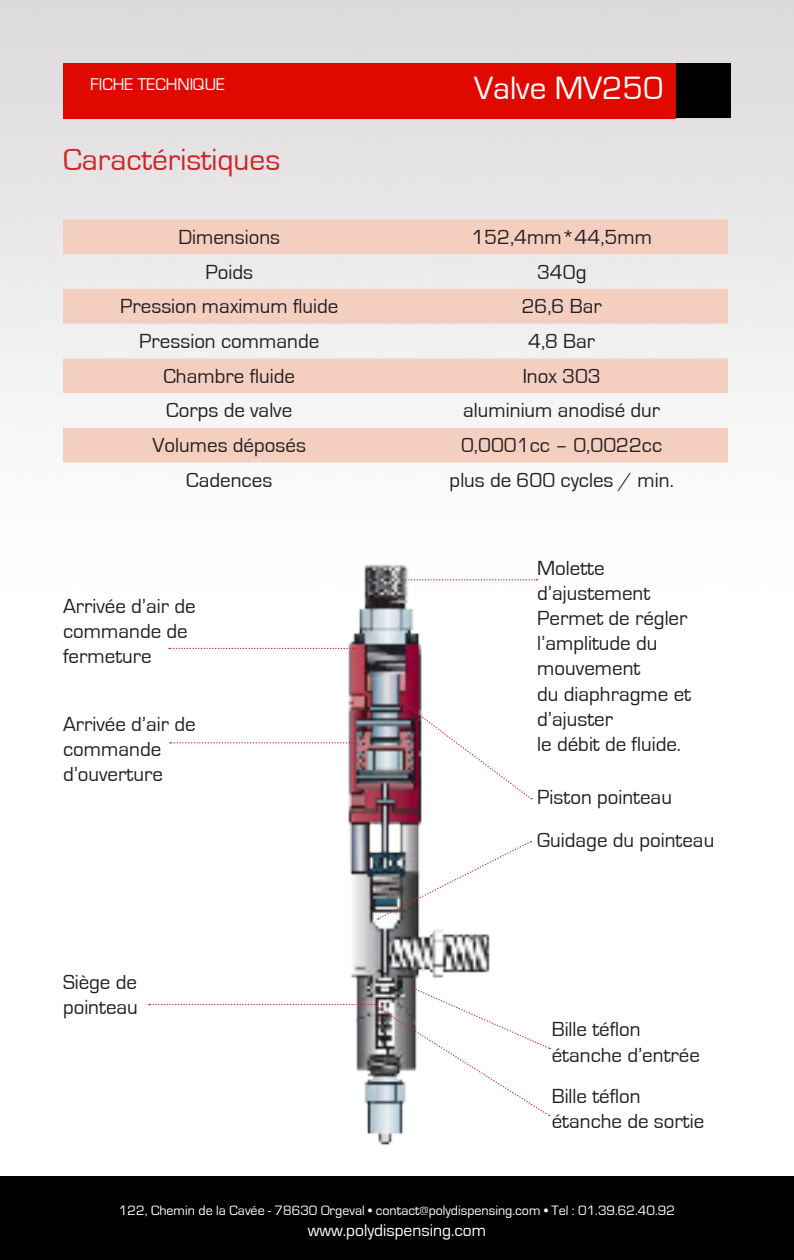
<style>
.page{position:relative;width:794px;height:1260px;background:#fff}
.page>*{position:absolute;margin:0;border:0;box-sizing:border-box;transform-origin:0 0}
.t1{font:33.25px "Eurostile";color:#fff}
.t2{font:31.5px "Eurostile";color:#d1232a}
.t3{font:21px/25.2px "Eurostile";color:#231f20}
.t4{font:17.5px "Eurostile";color:#fff}
.t5{font:14px "Eurostile";color:#fff}
</style>
<div class="page">
<img style="left:0;top:0;width:794px;height:1177px">
<div style="left:0;top:1177px;width:794px;height:83px;background:#000"></div>
<div style="left:63px;top:63px;width:613px;height:55px;background:#df0900"></div>
<div style="left:676px;top:63px;width:55px;height:55px;background:#000"></div>
<svg style="left:63px;top:220px;width:665px;height:243px;fill:#f4cfc0"></svg>
<svg style="left:503px;top:579px;width:34px;height:1px"></svg>
<img style="left:324px;top:543px;width:179px;height:610px">
<svg style="left:170px;top:742px;width:186px;height:2px"></svg>
<svg style="left:169px;top:648px;width:187px;height:1px"></svg>
<svg style="left:149px;top:988px;width:401px;height:128px"></svg>
<svg style="left:378px;top:841px;width:153px;height:79px"></svg>
<svg style="left:401px;top:701px;width:131px;height:98px"></svg>
<p class="t4" style="left:90px;top:75px;width:136px">FICHE TECHNIQUE</p>
<p class="t1" style="left:474px;top:71px;width:191px">Valve MV250</p>
<p class="t2" style="left:63px;top:143px;width:219px">Caractéristiques</p>
<p class="t3" style="left:178px;top:225px;width:103px">Dimensions</p>
<p class="t3" style="left:471px;top:225px;width:182px">152,4mm*44,5mm</p>
<p class="t3" style="left:205px;top:260px;width:49px">Poids</p>
<p class="t3" style="left:537px;top:260px;width:51px">340g</p>
<p class="t3" style="left:120px;top:294px;width:220px">Pression maximum fluide</p>
<p class="t3" style="left:522px;top:294px;width:82px">26,6 Bar</p>
<p class="t3" style="left:139px;top:329px;width:182px">Pression commande</p>
<p class="t3" style="left:528px;top:329px;width:69px">4,8 Bar</p>
<p class="t3" style="left:163px;top:364px;width:133px">Chambre fluide</p>
<p class="t3" style="left:522px;top:364px;width:80px">Inox 303</p>
<p class="t3" style="left:166px;top:398px;width:128px">Corps de valve</p>
<p class="t3" style="left:463px;top:398px;width:198px">aluminium anodisé dur</p>
<p class="t3" style="left:152px;top:433px;width:155px">Volumes déposés</p>
<p class="t3" style="left:461px;top:433px;width:203px">0,0001cc – 0,0022cc</p>
<p class="t3" style="left:186px;top:468px;width:88px">Cadences</p>
<p class="t3" style="left:449px;top:468px;width:226px">plus de 600 cycles / min.</p>
<p class="t3" style="left:63px;top:594px;width:134px">Arrivée d’air de</p>
<p class="t3" style="left:63px;top:619px;width:126px">commande de</p>
<p class="t3" style="left:63px;top:644px;width:90px">fermeture</p>
<p class="t3" style="left:63px;top:712px;width:134px">Arrivée d’air de</p>
<p class="t3" style="left:63px;top:737px;width:100px">commande</p>
<p class="t3" style="left:63px;top:762px;width:101px">d’ouverture</p>
<p class="t3" style="left:63px;top:970px;width:76px">Siège de</p>
<p class="t3" style="left:63px;top:995px;width:76px">pointeau</p>
<p class="t3" style="left:537px;top:555px;width:69px">Molette</p>
<p class="t3" style="left:537px;top:581px;width:115px">d’ajustement</p>
<p class="t3" style="left:537px;top:606px;width:152px">Permet de régler</p>
<p class="t3" style="left:537px;top:631px;width:122px">l’amplitude du mouvement</p>
<p class="t3" style="left:537px;top:681px;width:155px">du diaphragme et d’ajuster</p>
<p class="t3" style="left:537px;top:732px;width:145px">le débit de fluide.</p>
<p class="t3" style="left:537px;top:785px;width:136px">Piston pointeau</p>
<p class="t3" style="left:537px;top:828px;width:178px">Guidage du pointeau</p>
<p class="t3" style="left:552px;top:1017px;width:90px">Bille téflon</p>
<p class="t3" style="left:552px;top:1042px;width:150px">étanche d’entrée</p>
<p class="t3" style="left:552px;top:1084px;width:90px">Bille téflon</p>
<p class="t3" style="left:552px;top:1109px;width:154px">étanche de sortie</p>
<p class="t5" style="left:119px;top:1203px;width:557px">122, Chemin de la Cavée - 78630 Orgeval • contact@polydispensing.com • Tel : 01.39.62.40.92</p>
<p class="t4" style="left:308px;top:1221px;width:180px">www.polydispensing.com</p>
</div>
